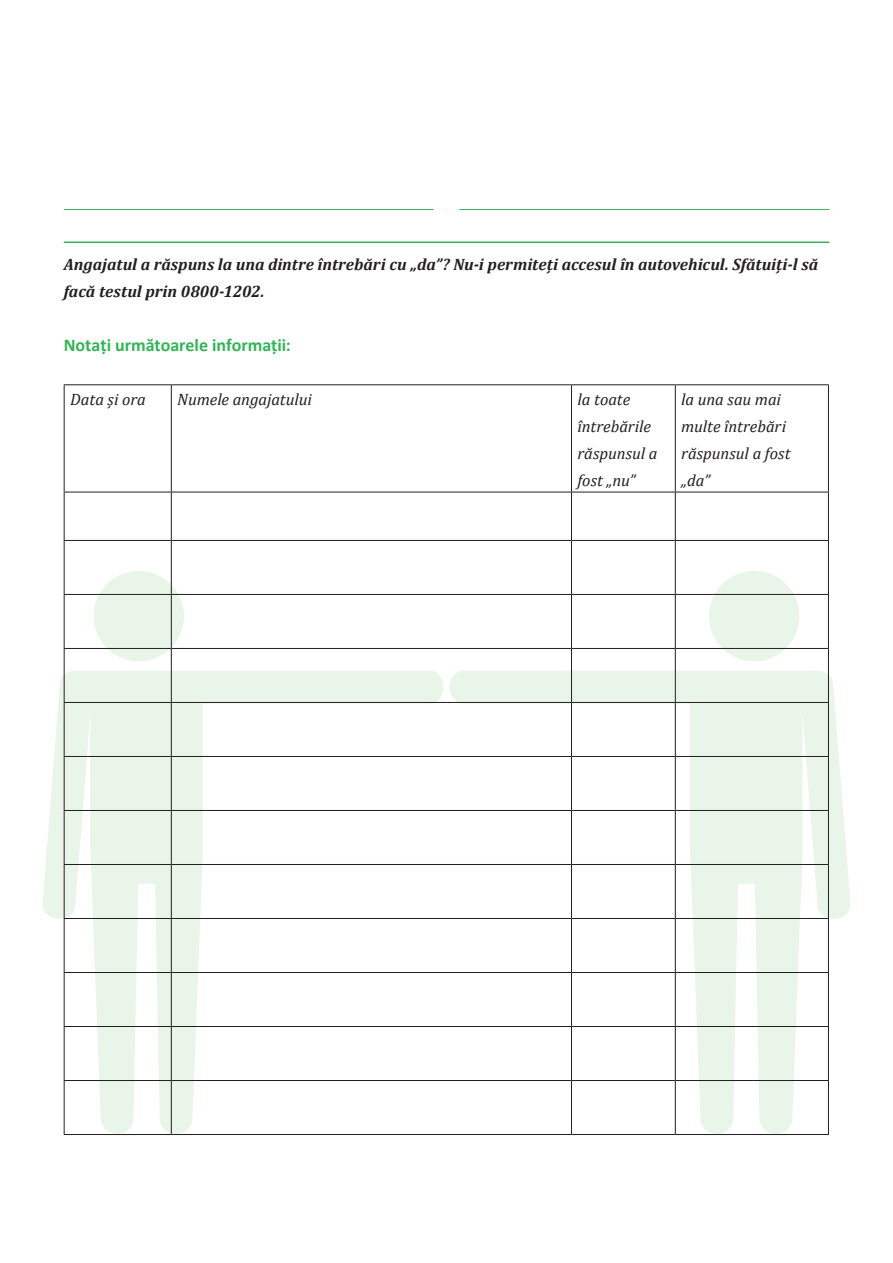
<style>
.page{position:relative;width:893px;height:1263px;background:#fff}
.page>*{position:absolute;margin:0;border:0;box-sizing:border-box;transform-origin:0 0}
.t1{font:700 18px "Calibri";color:#32b457}
.t2{font:italic 700 16.5px/27px "Cambria";color:#231f20}
.t3{font:italic 16.5px/27px "Cambria";letter-spacing:-.005em;color:#231f20}
</style>
<div class="page">
<svg style="left:43px;top:670px;width:400px;height:464px"></svg>
<div style="left:94px;top:571px;width:90px;height:90px;background:#e9f5e9;border-radius:50%"></div>
<svg style="left:450px;top:670px;width:400px;height:464px"></svg>
<div style="left:709px;top:571px;width:90px;height:90px;background:#e9f5e9;border-radius:50%"></div>
<hr style="left:64px;top:242px;width:765px;height:1px;background:#32b457">
<hr style="left:64px;top:384px;width:107px;height:1px;background:#231f20">
<hr style="left:64px;top:385px;width:1px;height:107px;background:#231f20">
<hr style="left:171px;top:384px;width:400px;height:1px;background:#231f20">
<hr style="left:171px;top:385px;width:1px;height:107px;background:#231f20">
<hr style="left:571px;top:384px;width:104px;height:1px;background:#231f20">
<hr style="left:571px;top:385px;width:1px;height:107px;background:#231f20">
<hr style="left:675px;top:384px;width:154px;height:1px;background:#231f20">
<hr style="left:675px;top:385px;width:1px;height:107px;background:#231f20">
<hr style="left:828px;top:385px;width:1px;height:107px;background:#231f20">
<hr style="left:64px;top:492px;width:107px;height:1px;background:#231f20">
<hr style="left:64px;top:492px;width:1px;height:48px;background:#231f20">
<hr style="left:171px;top:492px;width:400px;height:1px;background:#231f20">
<hr style="left:171px;top:492px;width:1px;height:48px;background:#231f20">
<hr style="left:571px;top:492px;width:104px;height:1px;background:#231f20">
<hr style="left:571px;top:492px;width:1px;height:48px;background:#231f20">
<hr style="left:675px;top:492px;width:154px;height:1px;background:#231f20">
<hr style="left:675px;top:492px;width:1px;height:48px;background:#231f20">
<hr style="left:828px;top:492px;width:1px;height:48px;background:#231f20">
<hr style="left:64px;top:540px;width:107px;height:1px;background:#231f20">
<hr style="left:64px;top:541px;width:1px;height:53px;background:#231f20">
<hr style="left:171px;top:540px;width:400px;height:1px;background:#231f20">
<hr style="left:171px;top:541px;width:1px;height:53px;background:#231f20">
<hr style="left:571px;top:540px;width:104px;height:1px;background:#231f20">
<hr style="left:571px;top:541px;width:1px;height:53px;background:#231f20">
<hr style="left:675px;top:540px;width:154px;height:1px;background:#231f20">
<hr style="left:675px;top:541px;width:1px;height:53px;background:#231f20">
<hr style="left:828px;top:541px;width:1px;height:53px;background:#231f20">
<hr style="left:64px;top:594px;width:107px;height:1px;background:#231f20">
<hr style="left:64px;top:595px;width:1px;height:53px;background:#231f20">
<hr style="left:171px;top:594px;width:400px;height:1px;background:#231f20">
<hr style="left:171px;top:595px;width:1px;height:53px;background:#231f20">
<hr style="left:571px;top:594px;width:104px;height:1px;background:#231f20">
<hr style="left:571px;top:595px;width:1px;height:53px;background:#231f20">
<hr style="left:675px;top:594px;width:154px;height:1px;background:#231f20">
<hr style="left:675px;top:595px;width:1px;height:53px;background:#231f20">
<hr style="left:828px;top:595px;width:1px;height:53px;background:#231f20">
<hr style="left:64px;top:648px;width:107px;height:1px;background:#231f20">
<hr style="left:64px;top:649px;width:1px;height:53px;background:#231f20">
<hr style="left:171px;top:648px;width:400px;height:1px;background:#231f20">
<hr style="left:171px;top:649px;width:1px;height:53px;background:#231f20">
<hr style="left:571px;top:648px;width:104px;height:1px;background:#231f20">
<hr style="left:571px;top:649px;width:1px;height:53px;background:#231f20">
<hr style="left:675px;top:648px;width:154px;height:1px;background:#231f20">
<hr style="left:675px;top:649px;width:1px;height:53px;background:#231f20">
<hr style="left:828px;top:649px;width:1px;height:53px;background:#231f20">
<hr style="left:64px;top:702px;width:107px;height:1px;background:#231f20">
<hr style="left:64px;top:703px;width:1px;height:53px;background:#231f20">
<hr style="left:171px;top:702px;width:400px;height:1px;background:#231f20">
<hr style="left:171px;top:703px;width:1px;height:53px;background:#231f20">
<hr style="left:571px;top:702px;width:104px;height:1px;background:#231f20">
<hr style="left:571px;top:703px;width:1px;height:53px;background:#231f20">
<hr style="left:675px;top:702px;width:154px;height:1px;background:#231f20">
<hr style="left:675px;top:703px;width:1px;height:53px;background:#231f20">
<hr style="left:828px;top:703px;width:1px;height:53px;background:#231f20">
<hr style="left:64px;top:756px;width:107px;height:1px;background:#231f20">
<hr style="left:64px;top:757px;width:1px;height:53px;background:#231f20">
<hr style="left:171px;top:756px;width:400px;height:1px;background:#231f20">
<hr style="left:171px;top:757px;width:1px;height:53px;background:#231f20">
<hr style="left:571px;top:756px;width:104px;height:1px;background:#231f20">
<hr style="left:571px;top:757px;width:1px;height:53px;background:#231f20">
<hr style="left:675px;top:756px;width:154px;height:1px;background:#231f20">
<hr style="left:675px;top:757px;width:1px;height:53px;background:#231f20">
<hr style="left:828px;top:757px;width:1px;height:53px;background:#231f20">
<hr style="left:64px;top:810px;width:107px;height:1px;background:#231f20">
<hr style="left:64px;top:811px;width:1px;height:53px;background:#231f20">
<hr style="left:171px;top:810px;width:400px;height:1px;background:#231f20">
<hr style="left:171px;top:811px;width:1px;height:53px;background:#231f20">
<hr style="left:571px;top:810px;width:104px;height:1px;background:#231f20">
<hr style="left:571px;top:811px;width:1px;height:53px;background:#231f20">
<hr style="left:675px;top:810px;width:154px;height:1px;background:#231f20">
<hr style="left:675px;top:811px;width:1px;height:53px;background:#231f20">
<hr style="left:828px;top:811px;width:1px;height:53px;background:#231f20">
<hr style="left:64px;top:864px;width:107px;height:1px;background:#231f20">
<hr style="left:64px;top:865px;width:1px;height:53px;background:#231f20">
<hr style="left:171px;top:864px;width:400px;height:1px;background:#231f20">
<hr style="left:171px;top:865px;width:1px;height:53px;background:#231f20">
<hr style="left:571px;top:864px;width:104px;height:1px;background:#231f20">
<hr style="left:571px;top:865px;width:1px;height:53px;background:#231f20">
<hr style="left:675px;top:864px;width:154px;height:1px;background:#231f20">
<hr style="left:675px;top:865px;width:1px;height:53px;background:#231f20">
<hr style="left:828px;top:865px;width:1px;height:53px;background:#231f20">
<hr style="left:64px;top:918px;width:107px;height:1px;background:#231f20">
<hr style="left:64px;top:919px;width:1px;height:53px;background:#231f20">
<hr style="left:171px;top:918px;width:400px;height:1px;background:#231f20">
<hr style="left:171px;top:919px;width:1px;height:53px;background:#231f20">
<hr style="left:571px;top:918px;width:104px;height:1px;background:#231f20">
<hr style="left:571px;top:919px;width:1px;height:53px;background:#231f20">
<hr style="left:675px;top:918px;width:154px;height:1px;background:#231f20">
<hr style="left:675px;top:919px;width:1px;height:53px;background:#231f20">
<hr style="left:828px;top:919px;width:1px;height:53px;background:#231f20">
<hr style="left:64px;top:972px;width:107px;height:1px;background:#231f20">
<hr style="left:64px;top:973px;width:1px;height:53px;background:#231f20">
<hr style="left:171px;top:972px;width:400px;height:1px;background:#231f20">
<hr style="left:171px;top:973px;width:1px;height:53px;background:#231f20">
<hr style="left:571px;top:972px;width:104px;height:1px;background:#231f20">
<hr style="left:571px;top:973px;width:1px;height:53px;background:#231f20">
<hr style="left:675px;top:972px;width:154px;height:1px;background:#231f20">
<hr style="left:675px;top:973px;width:1px;height:53px;background:#231f20">
<hr style="left:828px;top:973px;width:1px;height:53px;background:#231f20">
<hr style="left:64px;top:1026px;width:107px;height:1px;background:#231f20">
<hr style="left:64px;top:1027px;width:1px;height:53px;background:#231f20">
<hr style="left:171px;top:1026px;width:400px;height:1px;background:#231f20">
<hr style="left:171px;top:1027px;width:1px;height:53px;background:#231f20">
<hr style="left:571px;top:1026px;width:104px;height:1px;background:#231f20">
<hr style="left:571px;top:1027px;width:1px;height:53px;background:#231f20">
<hr style="left:675px;top:1026px;width:154px;height:1px;background:#231f20">
<hr style="left:675px;top:1027px;width:1px;height:53px;background:#231f20">
<hr style="left:828px;top:1027px;width:1px;height:53px;background:#231f20">
<hr style="left:64px;top:1080px;width:107px;height:1px;background:#231f20">
<hr style="left:64px;top:1081px;width:1px;height:53px;background:#231f20">
<hr style="left:171px;top:1080px;width:400px;height:1px;background:#231f20">
<hr style="left:171px;top:1081px;width:1px;height:53px;background:#231f20">
<hr style="left:571px;top:1080px;width:104px;height:1px;background:#231f20">
<hr style="left:571px;top:1081px;width:1px;height:53px;background:#231f20">
<hr style="left:675px;top:1080px;width:154px;height:1px;background:#231f20">
<hr style="left:675px;top:1081px;width:1px;height:53px;background:#231f20">
<hr style="left:828px;top:1081px;width:1px;height:53px;background:#231f20">
<hr style="left:64px;top:1134px;width:107px;height:1px;background:#231f20">
<hr style="left:171px;top:1134px;width:400px;height:1px;background:#231f20">
<hr style="left:571px;top:1134px;width:104px;height:1px;background:#231f20">
<hr style="left:675px;top:1134px;width:154px;height:1px;background:#231f20">
<hr style="left:64px;top:209px;width:370px;height:1px;background:#32b457">
<hr style="left:459px;top:209px;width:370px;height:1px;background:#32b457">
<p class="t2" style="left:64px;top:250px;width:756px">Angajatul a răspuns la una dintre întrebări cu „da”? Nu-i permiteți accesul în autovehicul. Sfătuiți-l să facă testul prin 0800-1202.</p>
<p class="t1" style="left:64px;top:332px;width:229px">Notați următoarele informații:</p>
<p class="t3" style="left:70px;top:385px;width:77px">Data și ora</p>
<p class="t3" style="left:177px;top:385px;width:136px">Numele angajatului</p>
<p class="t3" style="left:577px;top:385px;width:82px">la toate întrebările răspunsul a fost „nu”</p>
<p class="t3" style="left:681px;top:385px;width:111px">la una sau mai multe întrebări răspunsul a fost „da”</p>
</div>
